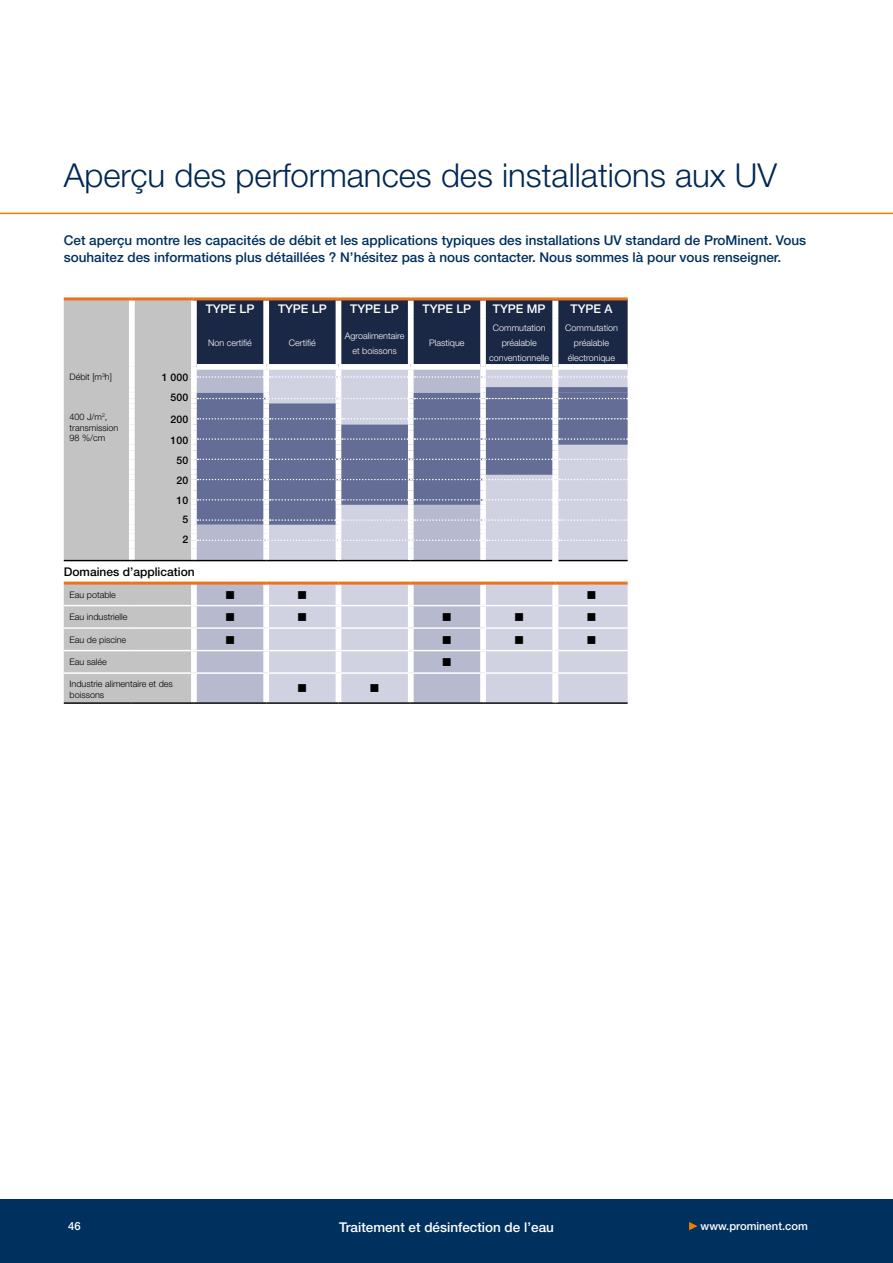
<style>
.page{position:relative;width:893px;height:1263px;background:#fff}
.page>*{position:absolute;margin:0;border:0;box-sizing:border-box;transform-origin:0 0}
.t1{font:300 33px "Helvetica Neue LT Pro";color:#002854}
.t2{font:500 13.5px/17px "Helvetica Neue LT Pro";color:#00305d}
.t3{font:500 13.5px "Helvetica Neue LT Pro";color:#fff}
.t4{font:13.5px "Wingdings";color:#000}
.t5{font:500 12px "Helvetica Neue LT Pro";color:#fff}
.t6{font:500 12px "Helvetica Neue LT Pro";color:#000}
.t7{font:500 11.25px "Helvetica Neue LT Pro";color:#fff}
.t8{font:500 10.5px/19.6px "Helvetica Neue LT Pro";color:#000;text-align:right}
.t9{font:300 9px/15px "Helvetica Neue LT Pro";color:#fff;text-align:center}
.t10{font:300 9px/10.5px "Helvetica Neue LT Pro";color:#000}
</style>
<div class="page">
<div style="left:0;top:1199px;width:893px;height:64px;background:#00305d"></div>
<hr style="left:0;top:213px;width:893px;height:1px;background:#ef7d00">
<svg style="left:689px;top:1222px;width:8px;height:8px"></svg>
<svg style="left:194px;top:561px;width:72px;height:141px;fill:#b7bacf"></svg>
<svg style="left:266px;top:561px;width:362px;height:141px;fill:#d1d2e1"></svg>
<div style="left:64px;top:585px;width:127px;height:117px;background:#c3c3c3"></div>
<div style="left:191px;top:585px;width:6px;height:20px;background:#fff"></div>
<div style="left:263px;top:585px;width:6px;height:20px;background:#fff"></div>
<div style="left:336px;top:585px;width:5px;height:20px;background:#fff"></div>
<div style="left:408px;top:585px;width:6px;height:20px;background:#fff"></div>
<div style="left:480px;top:585px;width:6px;height:20px;background:#fff"></div>
<div style="left:191px;top:606px;width:6px;height:21px;background:#fff"></div>
<div style="left:263px;top:606px;width:6px;height:21px;background:#fff"></div>
<div style="left:336px;top:606px;width:5px;height:21px;background:#fff"></div>
<div style="left:408px;top:606px;width:6px;height:21px;background:#fff"></div>
<div style="left:480px;top:606px;width:6px;height:21px;background:#fff"></div>
<div style="left:191px;top:629px;width:6px;height:21px;background:#fff"></div>
<div style="left:263px;top:629px;width:6px;height:21px;background:#fff"></div>
<div style="left:336px;top:629px;width:5px;height:21px;background:#fff"></div>
<div style="left:408px;top:629px;width:6px;height:21px;background:#fff"></div>
<div style="left:480px;top:629px;width:6px;height:21px;background:#fff"></div>
<div style="left:191px;top:651px;width:6px;height:21px;background:#fff"></div>
<div style="left:263px;top:651px;width:6px;height:21px;background:#fff"></div>
<div style="left:336px;top:651px;width:5px;height:21px;background:#fff"></div>
<div style="left:408px;top:651px;width:6px;height:21px;background:#fff"></div>
<div style="left:480px;top:651px;width:6px;height:21px;background:#fff"></div>
<div style="left:191px;top:674px;width:6px;height:28px;background:#fff"></div>
<div style="left:263px;top:674px;width:6px;height:28px;background:#fff"></div>
<div style="left:336px;top:674px;width:5px;height:28px;background:#fff"></div>
<div style="left:408px;top:674px;width:6px;height:28px;background:#fff"></div>
<div style="left:480px;top:674px;width:6px;height:28px;background:#fff"></div>
<hr style="left:64px;top:702px;width:68px;height:2px;background:#000">
<hr style="left:132px;top:702px;width:62px;height:2px;background:#000">
<hr style="left:194px;top:702px;width:72px;height:2px;background:#000">
<hr style="left:266px;top:702px;width:72px;height:2px;background:#000">
<hr style="left:338px;top:702px;width:73px;height:2px;background:#000">
<hr style="left:411px;top:702px;width:72px;height:2px;background:#000">
<hr style="left:483px;top:702px;width:72px;height:2px;background:#000">
<hr style="left:555px;top:702px;width:73px;height:2px;background:#000">
<hr style="left:64px;top:605px;width:68px;height:1px;background:#fff">
<hr style="left:132px;top:605px;width:62px;height:1px;background:#fff">
<hr style="left:194px;top:605px;width:72px;height:1px;background:#fff">
<hr style="left:266px;top:605px;width:72px;height:1px;background:#fff">
<hr style="left:338px;top:605px;width:73px;height:1px;background:#fff">
<hr style="left:411px;top:605px;width:72px;height:1px;background:#fff">
<hr style="left:483px;top:605px;width:69px;height:1px;background:#fff">
<hr style="left:558px;top:605px;width:70px;height:1px;background:#fff">
<hr style="left:64px;top:650px;width:68px;height:1px;background:#fff">
<hr style="left:132px;top:650px;width:62px;height:1px;background:#fff">
<hr style="left:194px;top:650px;width:72px;height:1px;background:#fff">
<hr style="left:266px;top:650px;width:72px;height:1px;background:#fff">
<hr style="left:338px;top:650px;width:73px;height:1px;background:#fff">
<hr style="left:411px;top:650px;width:72px;height:1px;background:#fff">
<hr style="left:483px;top:650px;width:69px;height:1px;background:#fff">
<hr style="left:558px;top:650px;width:70px;height:1px;background:#fff">
<hr style="left:64px;top:627px;width:68px;height:2px;background:#fff">
<hr style="left:132px;top:627px;width:62px;height:2px;background:#fff">
<hr style="left:194px;top:627px;width:72px;height:2px;background:#fff">
<hr style="left:266px;top:627px;width:72px;height:2px;background:#fff">
<hr style="left:338px;top:627px;width:73px;height:2px;background:#fff">
<hr style="left:411px;top:627px;width:72px;height:2px;background:#fff">
<hr style="left:483px;top:627px;width:69px;height:2px;background:#fff">
<hr style="left:558px;top:627px;width:70px;height:2px;background:#fff">
<svg style="left:64px;top:300px;width:564px;height:261px;background:#9b9fb1"></svg>
<div style="left:552px;top:533px;width:6px;height:7px;background:#fff"></div>
<div style="left:552px;top:540px;width:6px;height:9px;background:#fff"></div>
<div style="left:552px;top:549px;width:6px;height:12px;background:#fff"></div>
<div style="left:552px;top:561px;width:6px;height:21px;background:#fff"></div>
<div style="left:552px;top:585px;width:6px;height:21px;background:#fff"></div>
<div style="left:552px;top:606px;width:6px;height:22px;background:#fff"></div>
<div style="left:552px;top:628px;width:6px;height:23px;background:#fff"></div>
<div style="left:552px;top:651px;width:6px;height:21px;background:#fff"></div>
<div style="left:552px;top:674px;width:6px;height:28px;background:#fff"></div>
<hr style="left:64px;top:672px;width:68px;height:2px;background:#fff">
<hr style="left:132px;top:672px;width:62px;height:2px;background:#fff">
<hr style="left:194px;top:672px;width:72px;height:2px;background:#fff">
<hr style="left:266px;top:672px;width:72px;height:2px;background:#fff">
<hr style="left:338px;top:672px;width:73px;height:2px;background:#fff">
<hr style="left:411px;top:672px;width:72px;height:2px;background:#fff">
<hr style="left:483px;top:672px;width:72px;height:2px;background:#fff">
<hr style="left:555px;top:672px;width:73px;height:2px;background:#fff">
<hr style="left:64px;top:297px;width:68px;height:3px;background:#ee721c">
<hr style="left:132px;top:297px;width:62px;height:3px;background:#ee721c">
<hr style="left:194px;top:297px;width:72px;height:3px;background:#ee721c">
<hr style="left:266px;top:297px;width:72px;height:3px;background:#ee721c">
<hr style="left:338px;top:297px;width:73px;height:3px;background:#ee721c">
<hr style="left:411px;top:297px;width:72px;height:3px;background:#ee721c">
<hr style="left:483px;top:297px;width:72px;height:3px;background:#ee721c">
<hr style="left:555px;top:297px;width:73px;height:3px;background:#ee721c">
<hr style="left:64px;top:582px;width:68px;height:3px;background:#ee721c">
<hr style="left:132px;top:582px;width:62px;height:3px;background:#ee721c">
<hr style="left:194px;top:582px;width:72px;height:3px;background:#ee721c">
<hr style="left:266px;top:582px;width:72px;height:3px;background:#ee721c">
<hr style="left:338px;top:582px;width:73px;height:3px;background:#ee721c">
<hr style="left:411px;top:582px;width:72px;height:3px;background:#ee721c">
<hr style="left:483px;top:582px;width:72px;height:3px;background:#ee721c">
<hr style="left:555px;top:582px;width:73px;height:3px;background:#ee721c">
<h1 class="t1" style="left:64px;top:155px;width:715px">Aperçu des performances des installations aux UV</h1>
<p class="t2" style="left:64px;top:232px;width:744px">Cet aperçu montre les capacités de débit et les applications typiques des installations UV standard de ProMinent. Vous souhaitez des informations plus détaillées ? N’hésitez pas à nous contacter. Nous sommes là pour vous renseigner.</p>
<p class="t5" style="left:206px;top:302px;width:50px">TYPE LP</p>
<p class="t5" style="left:278px;top:302px;width:50px">TYPE LP</p>
<p class="t5" style="left:350px;top:302px;width:50px">TYPE LP</p>
<p class="t5" style="left:423px;top:302px;width:50px">TYPE LP</p>
<p class="t5" style="left:493px;top:302px;width:54px">TYPE MP</p>
<p class="t5" style="left:571px;top:302px;width:43px">TYPE A</p>
<p class="t9" style="left:208px;top:335px;width:45px">Non certifié</p>
<p class="t9" style="left:289px;top:335px;width:28px">Certifié</p>
<p class="t9" style="left:345px;top:328px;width:61px">Agroalimentaire et boissons</p>
<p class="t9" style="left:429px;top:335px;width:37px">Plastique</p>
<p class="t9" style="left:489px;top:320px;width:61px">Commutation préalable conventionnelle</p>
<p class="t9" style="left:565px;top:320px;width:54px">Commutation préalable électronique</p>
<p class="t10" style="left:69px;top:372px;width:44px">Débit [m<sup>3</sup>h]</p>
<p class="t8" style="left:162px;top:366px;width:28px;line-height:20.7px">1 000<br>500</p>
<p class="t10" style="left:70px;top:412px;width:50px">400 J/m<sup>2</sup>, transmission<br>98 %/cm</p>
<p class="t8" style="left:171px;top:408px;width:19px;line-height:21.1px;text-align:left">200<br>100</p>
<p class="t8" style="left:176px;top:450px;width:13px;text-align:center">50<br>20<br>10<br>5<br>2</p>
<p class="t6" style="left:64px;top:565px;width:132px">Domaines d’application</p>
<p class="t10" style="left:70px;top:589px;width:48px">Eau potable</p>
<p class="t4" style="left:225px;top:587px;width:9px">■</p>
<p class="t4" style="left:297px;top:587px;width:9px">■</p>
<p class="t4" style="left:586px;top:587px;width:9px">■</p>
<p class="t10" style="left:70px;top:611px;width:60px">Eau industrielle</p>
<p class="t4" style="left:225px;top:610px;width:9px">■</p>
<p class="t4" style="left:297px;top:610px;width:9px">■</p>
<p class="t4" style="left:442px;top:610px;width:9px">■</p>
<p class="t4" style="left:514px;top:610px;width:9px">■</p>
<p class="t4" style="left:586px;top:610px;width:9px">■</p>
<p class="t10" style="left:70px;top:634px;width:58px">Eau de piscine</p>
<p class="t4" style="left:225px;top:632px;width:9px">■</p>
<p class="t4" style="left:442px;top:632px;width:9px">■</p>
<p class="t4" style="left:514px;top:632px;width:9px">■</p>
<p class="t4" style="left:586px;top:632px;width:9px">■</p>
<p class="t10" style="left:70px;top:656px;width:39px">Eau salée</p>
<p class="t4" style="left:442px;top:655px;width:9px">■</p>
<p class="t10" style="left:70px;top:679px;width:105px">Industrie alimentaire et des boissons</p>
<p class="t4" style="left:297px;top:681px;width:9px">■</p>
<p class="t4" style="left:370px;top:681px;width:9px">■</p>
<p class="t3" style="left:339px;top:1218px;width:216px">Traitement et désinfection de l’eau</p>
<p class="t7" style="left:68px;top:1219px;width:14px">46</p>
<p class="t7" style="left:701px;top:1219px;width:109px">www.prominent.com</p>
</div>
